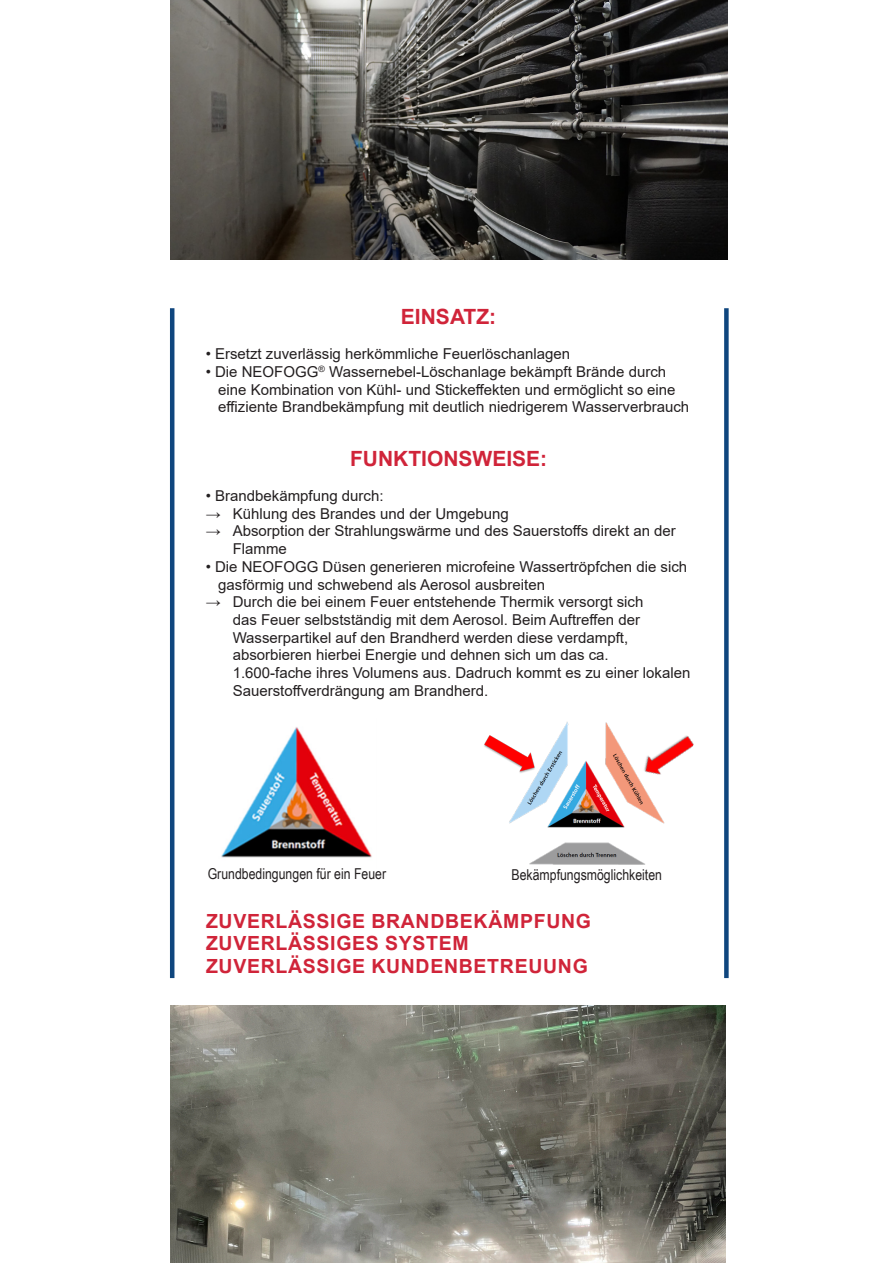
<style>
.page{position:relative;width:893px;height:1263px;background:#fff}
.page>*{position:absolute;margin:0;border:0;box-sizing:border-box;transform-origin:0 0}
.t1{font:700 21px "Arial";color:#d02439}
.t2{font:700 19.5px/22.5px "Arial";letter-spacing:.035em;color:#d02439}
.t3{font:15px/17.7px "Arial";color:#231f20}
.t4{font:15px "Arial Narrow";color:#231f20}
.s1{font-weight:700}
</style>
<div class="page">
<img style="left:170px;top:0;width:557px;height:259px">
<img style="left:170px;top:1006px;width:555px;height:257px">
<hr style="left:170px;top:308px;width:4px;height:670px;background:#0f467e">
<div style="left:724px;top:308px;width:5px;height:670px;background:#0f467e"></div>
<img style="left:221px;top:727px;width:151px;height:131px">
<img style="left:509px;top:722px;width:156px;height:143px">
<img style="left:484px;top:734px;width:52px;height:41px">
<img style="left:636px;top:722px;width:58px;height:66px">
<h1 class="t1" style="left:401px;top:302px;width:97px">EINSATZ:</h1>
<p class="t3" style="left:206px;top:345px;width:366px">• Ersetzt zuverlässig herkömmliche Feuerlöschanlagen</p>
<p class="t3" style="left:218px;top:363px;width:472px;text-indent:-13px">• Die NEOFOGG<sup>®</sup> Wassernebel-Löschanlage bekämpft Brände durch eine Kombination von Kühl- und Stickeffekten und ermöglicht so eine effiziente Brandbekämpfung mit deutlich niedrigerem Wasserverbrauch</p>
<h1 class="t1" style="left:350px;top:443px;width:199px">FUNKTIONSWEISE:</h1>
<p class="t3" style="left:206px;top:487px;width:179px">• Brandbekämpfung durch:</p>
<p class="t3" style="left:206px;top:504px;width:304px"><span class="s1">→</span> Kühlung des Brandes und der Umgebung</p>
<p class="t3" style="left:233px;top:522px;width:445px;text-indent:-27px"><span class="s1">→</span> Absorption der Strahlungswärme und des Sauerstoffs direkt an der<br>Flamme</p>
<p class="t3" style="left:218px;top:558px;width:471px;text-indent:-13px">• Die NEOFOGG Düsen generieren microfeine Wassertröpfchen die sich gasförmig und schwebend als Aerosol ausbreiten</p>
<p class="t3" style="left:233px;top:593px;width:459px;text-indent:-27px"><span class="s1">→</span> Durch die bei einem Feuer entstehende Thermik versorgt sich<br>das Feuer selbstständig mit dem Aerosol. Beim Auftreffen der Wasserpartikel auf den Brandherd werden diese verdampft, absorbieren hierbei Energie und dehnen sich um das ca.<br>1.600-fache ihres Volumens aus. Dadruch kommt es zu einer lokalen Sauerstoffverdrängung am Brandherd.</p>
<p class="t4" style="left:208px;top:862px;width:180px">Grundbedingungen für ein Feuer</p>
<p class="t4" style="left:512px;top:863px;width:152px">Bekämpfungsmöglichkeiten</p>
<h2 class="t2" style="left:206px;top:910px;width:386px">ZUVERLÄSSIGE BRANDBEKÄMPFUNG<br>ZUVERLÄSSIGES SYSTEM<br>ZUVERLÄSSIGE KUNDENBETREUUNG</h2>
</div>
